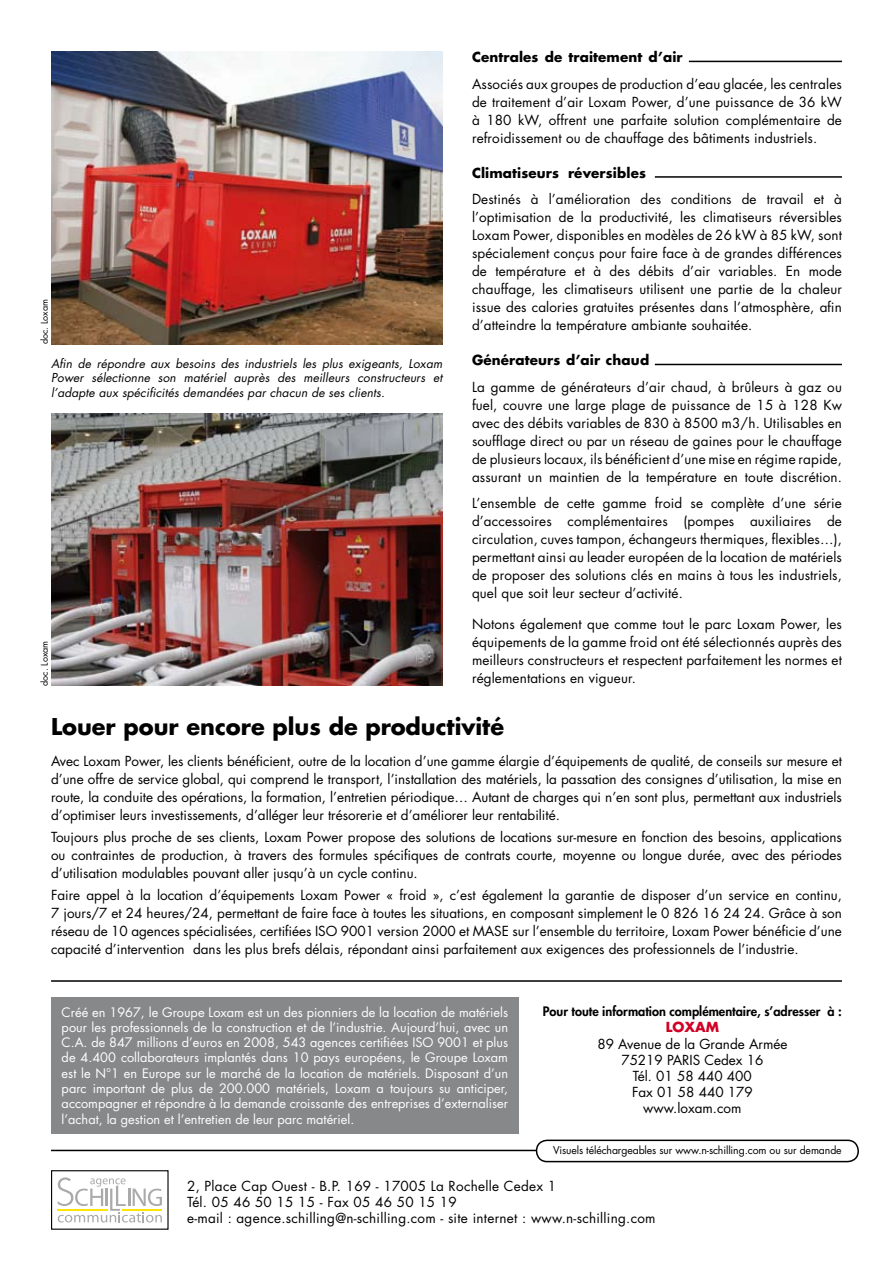
<style>
.page{position:relative;width:893px;height:1263px;background:#fff}
.page>*{position:absolute;margin:0;border:0;box-sizing:border-box;transform-origin:0 0}
.t1{font:700 22.5px "Futura Std";color:#000}
.t2{font:13.5px/18px "Futura Std";letter-spacing:.01em;color:#000;text-align:justify}
.t3{font:700 13.5px "Futura Std";letter-spacing:.01em;color:#000}
.t4{font:700 13.5px "Futura Std";letter-spacing:.05em;color:#d10024}
.t5{font:12.75px/15.3px "Futura Std";color:#fff;text-align:justify}
.t6{font:800 12.75px "Futura Std";color:#000}
.t7{font:italic 12px/14.4px "Futura Std";letter-spacing:.01em;color:#000;text-align:justify}
.t8{font:10.5px "Futura Std";letter-spacing:-.01em;color:#000}
.t9{font:9px "Futura Std";color:#000}
</style>
<div class="page">
<hr style="left:51px;top:1150px;width:795px;height:1px;background:#000">
<div style="left:51px;top:997px;width:468px;height:137px;background:#878889"></div>
<svg style="left:58px;top:1177px;width:104px;height:45px"></svg>
<div style="left:51px;top:1170px;width:118px;height:60px;border:1px solid #000"></div>
<div style="left:536px;top:1140px;width:322px;height:21px;background:#fff;border-radius:11px"></div>
<div style="left:536px;top:1139px;width:323px;height:23px;border:2px solid #000;border-radius:11px"></div>
<hr style="left:51px;top:980px;width:791px;height:2px;background:#000">
<hr style="left:689px;top:61px;width:153px;height:1px;background:#000">
<hr style="left:655px;top:176px;width:187px;height:2px;background:#000">
<hr style="left:655px;top:364px;width:187px;height:1px;background:#000">
<img style="left:51px;top:51px;width:391px;height:293px">
<img style="left:51px;top:413px;width:391px;height:273px">
<p class="t9" style="left:39px;top:344px;width:47px;rotate:-90deg">doc. Loxam</p>
<p class="t7" style="left:51px;top:357px;width:393px">Afin de répondre aux besoins des industriels les plus exigeants, Loxam Power sélectionne son matériel auprès des meilleurs constructeurs et l’adapte aux spécificités demandées par chacun de ses clients.</p>
<p class="t9" style="left:39px;top:686px;width:47px;rotate:-90deg">doc. Loxam</p>
<p class="t3" style="left:472px;top:48px;width:212px">Centrales de traitement d’air</p>
<p class="t2" style="left:472px;top:75px;width:371px">Associés aux groupes de production d’eau glacée, les centrales de traitement d’air Loxam Power, d’une puissance de 36 kW à 180 kW, offrent une parfaite solution complémentaire de refroidissement ou de chauffage des bâtiments industriels.</p>
<p class="t3" style="left:472px;top:164px;width:175px">Climatiseurs réversibles</p>
<p class="t2" style="left:472px;top:190px;width:371px">Destinés à l’amélioration des conditions de travail et à l’optimisation de la productivité, les climatiseurs réversibles Loxam Power, disponibles en modèles de 26 kW à 85 kW, sont spécialement conçus pour faire face à de grandes différences de température et à des débits d’air variables. En mode chauffage, les climatiseurs utilisent une partie de la chaleur issue des calories gratuites présentes dans l’atmosphère, afin d’atteindre la température ambiante souhaitée.</p>
<p class="t3" style="left:472px;top:351px;width:179px">Générateurs d’air chaud</p>
<p class="t2" style="left:472px;top:378px;width:371px">La gamme de générateurs d’air chaud, à brûleurs à gaz ou fuel, couvre une large plage de puissance de 15 à 128 Kw avec des débits variables de 830 à 8500 m3/h. Utilisables en soufflage direct ou par un réseau de gaines pour le chauffage de plusieurs locaux, ils bénéficient d’une mise en régime rapide, assurant un maintien de la température en toute discrétion.</p>
<p class="t2" style="left:472px;top:494px;width:371px">L’ensemble de cette gamme froid se complète d’une série d’accessoires complémentaires (pompes auxiliaires de circulation, cuves tampon, échangeurs thermiques, flexibles…), permettant ainsi au leader européen de la location de matériels de proposer des solutions clés en mains à tous les industriels, quel que soit leur secteur d’activité.</p>
<p class="t2" style="left:472px;top:615px;width:371px">Notons également que comme tout le parc Loxam Power, les équipements de la gamme froid ont été sélectionnés auprès des meilleurs constructeurs et respectent parfaitement les normes et réglementations en vigueur.</p>
<h1 class="t1" style="left:51px;top:711px;width:455px">Louer pour encore plus de productivité</h1>
<p class="t2" style="left:51px;top:752px;width:792px">Avec Loxam Power, les clients bénéficient, outre de la location d’une gamme élargie d’équipements de qualité, de conseils sur mesure et d’une offre de service global, qui comprend le transport, l’installation des matériels, la passation des consignes d’utilisation, la mise en route, la conduite des opérations, la formation, l’entretien périodique… Autant de charges qui n’en sont plus, permettant aux industriels d’optimiser leurs investissements, d’alléger leur trésorerie et d’améliorer leur rentabilité.</p>
<p class="t2" style="left:51px;top:828px;width:792px">Toujours plus proche de ses clients, Loxam Power propose des solutions de locations sur-mesure en fonction des besoins, applications ou contraintes de production, à travers des formules spécifiques de contrats courte, moyenne ou longue durée, avec des périodes d’utilisation modulables pouvant aller jusqu’à un cycle continu.</p>
<p class="t2" style="left:51px;top:886px;width:792px">Faire appel à la location d’équipements Loxam Power « froid », c’est également la garantie de disposer d’un service en continu, 7 jours/7 et 24 heures/24, permettant de faire face à toutes les situations, en composant simplement le 0 826 16 24 24. Grâce à son réseau de 10 agences spécialisées, certifiées ISO 9001 version 2000 et MASE sur l’ensemble du territoire, Loxam Power bénéficie d’une capacité d’intervention dans les plus brefs délais, répondant ainsi parfaitement aux exigences des professionnels de l’industrie.</p>
<p class="t5" style="left:62px;top:1004px;width:448px">Créé en 1967, le Groupe Loxam est un des pionniers de la location de matériels pour les professionnels de la construction et de l’industrie. Aujourd’hui, avec un C.A. de 847 millions d’euros en 2008, 543 agences certifiées ISO 9001 et plus de 4.400 collaborateurs implantés dans 10 pays européens, le Groupe Loxam est le N°1 en Europe sur le marché de la location de matériels. Disposant d’un parc important de plus de 200.000 matériels, Loxam a toujours su anticiper, accompagner et répondre à la demande croissante des entreprises d’externaliser l’achat, la gestion et l’entretien de leur parc matériel.</p>
<p class="t6" style="left:543px;top:1003px;width:301px">Pour toute information complémentaire, s’adresser à :</p>
<p class="t4" style="left:666px;top:1018px;width:55px">Loxam</p>
<p class="t2" style="left:597px;top:1036px;width:192px;line-height:16.2px;text-align:center">89 Avenue de la Grande Armée<br>75219 PARIS Cedex 16<br>Tél. 01 58 440 400<br>Fax 01 58 440 179 www.loxam.com</p>
<p class="t8" style="left:553px;top:1143px;width:290px">Visuels téléchargeables sur www.n-schilling.com ou sur demande</p>
<p class="t2" style="left:187px;top:1178px;width:470px;line-height:16.2px;text-align:left">2, Place Cap Ouest - B.P. 169 - 17005 La Rochelle Cedex 1<br>Tél. 05 46 50 15 15 - Fax 05 46 50 15 19<br>e-mail : agence.schilling@n-schilling.com - site internet : www.n-schilling.com</p>
</div>
